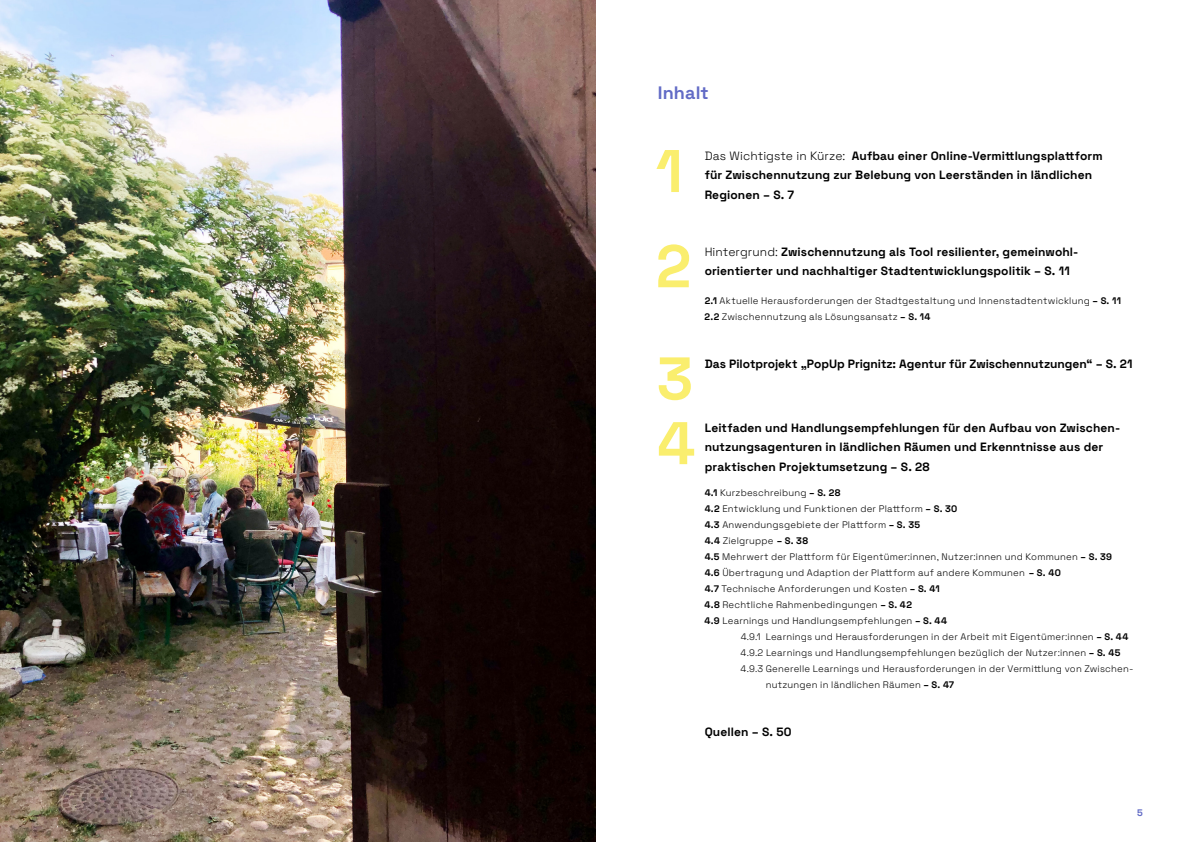
<style>
.page{position:relative;width:1191px;height:842px;background:#fff}
.page>*{position:absolute;margin:0;border:0;box-sizing:border-box;transform-origin:0 0}
.t1{font:700 60px/95.2px "Space Grotesk";color:#faee6e}
.t2{font:700 18px "Space Grotesk";letter-spacing:.005em;color:#626bc6}
.t3{font:700 12px/19.3px "Space Grotesk";letter-spacing:.01em;color:#000}
.t4{font:300 9.5px/16px "Space Grotesk";letter-spacing:.02em;color:#000}
.t5{font:700 9.5px "Space Grotesk";color:#626bc6}
.s1{font-weight:300}
.s2{font-weight:700}
</style>
<div class="page">
<img style="left:0;top:0;width:595px;height:842px">
<h2 class="t2" style="left:658px;top:79px;width:52px">Inhalt</h2>
<h1 class="t1" style="left:656px;top:119px;width:37px">1<br>2</h1>
<h1 class="t1" style="left:656px;top:342px;width:40px;line-height:64.7px">3<br>4</h1>
<p class="t3" style="left:704px;top:145px;width:399px"><span class="s1">Das Wichtigste in Kürze:</span> Aufbau einer Online-Vermittlungsplattform für Zwischennutzung zur Belebung von Leerständen in ländlichen<br>Regionen – S. 7</p>
<p class="t3" style="left:704px;top:241px;width:375px"><span class="s1">Hintergrund:</span> Zwischennutzung als Tool resilienter, gemeinwohl&shy;orientierter und nachhaltiger Stadtentwicklungspolitik – S. 11</p>
<p class="t4" style="left:704px;top:292px;width:418px"><span class="s2">2.1</span> Aktuelle Herausforderungen der Stadtgestaltung und Innenstadtentwicklung <span class="s2">– S. 11<br>2.2</span> Zwischennutzung als Lösungsansatz <span class="s2">– S. 14</span></p>
<p class="t3" style="left:704px;top:353px;width:429px">Das Pilotprojekt „PopUp Prignitz: Agentur für Zwischennutzungen“ – S. 21</p>
<p class="t3" style="left:704px;top:417px;width:417px">Leitfaden und Handlungsempfehlungen für den Aufbau von Zwischen&shy;nutzungsagenturen in ländlichen Räumen und Erkenntnisse aus der praktischen Projektumsetzung – S. 28</p>
<p class="t4" style="left:704px;top:484px;width:409px"><span class="s2">4.1</span> Kurzbeschreibung <span class="s2">– S. 28<br>4.2</span> Entwicklung und Funktionen der Plattform <span class="s2">– S. 30<br>4.3</span> Anwendungsgebiete der Plattform <span class="s2">– S. 35<br>4.4</span> Zielgruppe <span class="s2">– S. 38<br>4.5</span> Mehrwert der Plattform für Eigentümer:innen, Nutzer:innen und Kommunen <span class="s2">– S. 39<br>4.6</span> Übertragung und Adaption der Plattform auf andere Kommunen <span class="s2">– S. 40<br>4.7</span> Technische Anforderungen und Kosten <span class="s2">– S. 41<br>4.8</span> Rechtliche Rahmenbedingungen <span class="s2">– S. 42<br>4.9</span> Learnings und Handlungsempfehlungen <span class="s2">– S. 44</span></p>
<p class="t4" style="left:740px;top:628px;width:389px">4.9.1 Learnings und Herausforderungen in der Arbeit mit Eigentümer:innen <span class="s2">– S. 44</span></p>
<p class="t4" style="left:740px;top:644px;width:381px">4.9.2 Learnings und Handlungsempfehlungen bezüglich der Nutzer:innen <span class="s2">– S. 45</span></p>
<p class="t4" style="left:740px;top:660px;width:394px">4.9.3 Generelle Learnings und Herausforderungen in der Vermittlung von Zwischen-</p>
<p class="t4" style="left:766px;top:676px;width:190px">nutzungen in ländlichen Räumen <span class="s2">– S. 47</span></p>
<p class="t3" style="left:704px;top:721px;width:88px">Quellen – S. 50</p>
<p class="t5" style="left:1137px;top:805px;width:7px">5</p>
</div>
